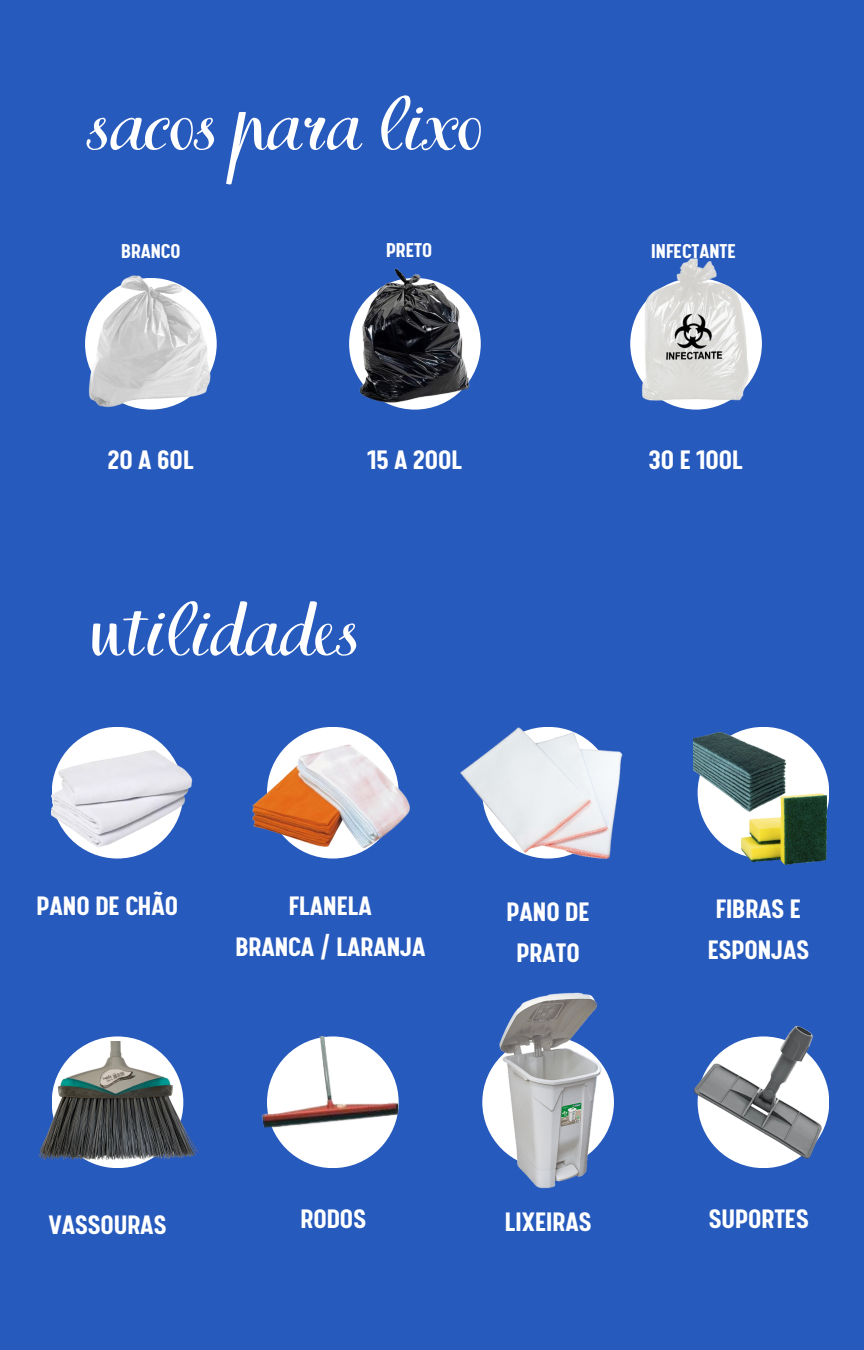
<style>
.page{position:relative;width:864px;height:1350px;background:#275abd}
.page>*{position:absolute;margin:0;border:0;box-sizing:border-box;transform-origin:0 0}
.t1{font:85.5px "Books Script";color:#fff}
.t2{font:700 29.93px/40.5px "Calps Sans";color:#fff;text-align:center}
.t3{font:700 22.5px "Calps Sans";color:#fff}
</style>
<div class="page">
<div style="left:349px;top:278px;width:132px;height:132px;background:#fff;border-radius:50%"></div>
<div style="left:52px;top:727px;width:131px;height:132px;background:#fff;border-radius:50%"></div>
<div style="left:267px;top:727px;width:132px;height:132px;background:#fff;border-radius:50%"></div>
<div style="left:52px;top:1036px;width:131px;height:132px;background:#fff;border-radius:50%"></div>
<div style="left:267px;top:1036px;width:132px;height:132px;background:#fff;border-radius:50%"></div>
<div style="left:482px;top:1036px;width:132px;height:132px;background:#fff;border-radius:50%"></div>
<img style="left:355px;top:268px;width:123px;height:135px">
<img style="left:52px;top:740px;width:141px;height:118px">
<img style="left:252px;top:744px;width:157px;height:114px">
<img style="left:460px;top:727px;width:163px;height:132px">
<img style="left:262px;top:1036px;width:137px;height:92px">
<img style="left:693px;top:1025px;width:136px;height:143px">
<img style="left:85px;top:275px;width:132px;height:135px">
<img style="left:630px;top:258px;width:132px;height:151px">
<img style="left:694px;top:727px;width:133px;height:138px">
<img style="left:38px;top:1042px;width:161px;height:121px">
<img style="left:492px;top:992px;width:121px;height:197px">
<p class="t1" style="left:88px;top:71px;width:397px">sacos para lixo</p>
<h2 class="t3" style="left:121px;top:242px;width:61px">BRANCO</h2>
<p class="t3" style="left:386px;top:241px;width:47px">PRETO</p>
<h2 class="t3" style="left:651px;top:242px;width:86px">INFECTANTE</h2>
<h2 class="t2" style="left:108px;top:444px;width:87px">20 A 60L</h2>
<p class="t2" style="left:649px;top:444px;width:96px">30 E 100L</p>
<p class="t2" style="left:367px;top:444px;width:96px">15 A 200L</p>
<h2 class="t1" style="left:90px;top:577px;width:272px">utilidades</h2>
<h2 class="t2" style="left:37px;top:890px;width:143px">PANO DE CHÃO</h2>
<h2 class="t2" style="left:235px;top:890px;width:192px">FLANELA<br>BRANCA / LARANJA</h2>
<p class="t2" style="left:506px;top:896px;width:85px">PANO DE<br>PRATO</p>
<p class="t2" style="left:708px;top:893px;width:103px;text-align:left">FIBRAS E<br>ESPONJAS</p>
<h2 class="t2" style="left:48px;top:1209px;width:119px">VASSOURAS</h2>
<p class="t2" style="left:300px;top:1203px;width:67px">RODOS</p>
<h2 class="t2" style="left:505px;top:1206px;width:88px">LIXEIRAS</h2>
<p class="t2" style="left:709px;top:1203px;width:101px">SUPORTES</p>
</div>
